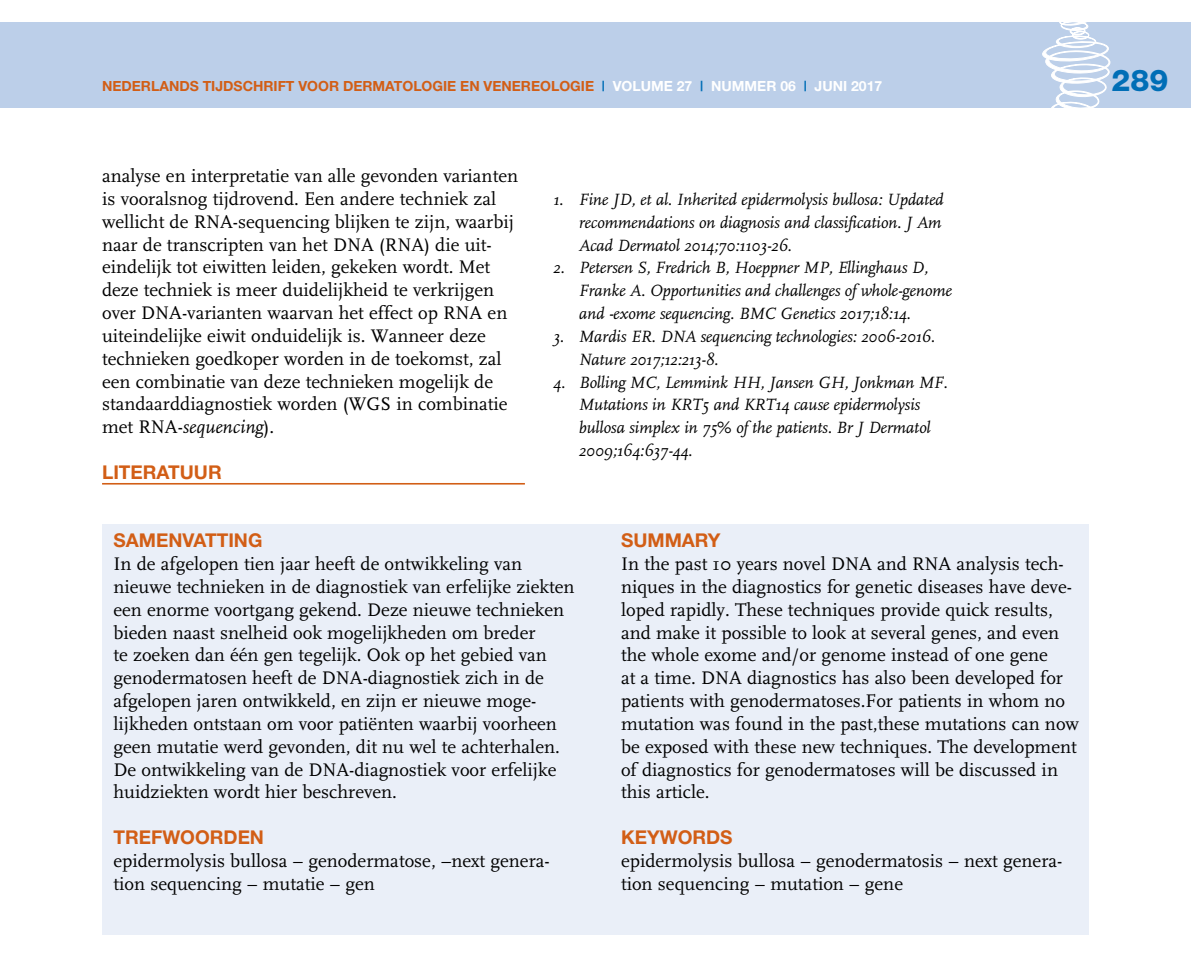
<style>
.page{position:relative;width:1191px;height:976px;background:#fff}
.page>*{position:absolute;margin:0;border:0;box-sizing:border-box;transform-origin:0 0}
.t1{font:800 30px "Helvetica Neue";color:#006eb6}
.t2{font:19px/22.8px "FF Scala";color:#000}
.t3{font:700 19px "Helvetica Neue";color:#d25e16}
.t4{font:italic 17px/22.8px "FF Scala";letter-spacing:-.01em;color:#000}
.t5{font:700 14px "Helvetica Neue";color:#d25e16}
.t6{font:700 14px "Helvetica Neue";color:#fff}
.s1{color:#006eb6}
.s2{color:#fff}
.s3{font-style:italic}
</style>
<div class="page">
<div style="left:0;top:23px;width:1191px;height:85px;background:#bccfe9"></div>
<svg style="left:1042px;top:23px;width:68px;height:85px"></svg>
<hr style="left:102px;top:483px;width:423px;height:1px;background:#d25e16">
<div style="left:102px;top:524px;width:987px;height:410px;background:#eaeff8"></div>
<p class="t5" style="left:102px;top:77px;width:722px">NEDERLANDS TIJDSCHRIFT VOOR DERMATOLOGIE EN VENEREOLOGIE <span class="s1">|</span> <span class="s2">VOLUME 27</span> <span class="s1">|</span> <span class="s2">NUMMER 06</span> <span class="s1">|</span> <span class="s2">JUNI</span></p>
<p class="t6" style="left:851px;top:77px;width:33px">2017</p>
<h1 class="t1" style="left:1111px;top:62px;width:58px">289</h1>
<p class="t2" style="left:102px;top:165px;width:417px">analyse en interpretatie van alle gevonden varianten is vooralsnog tijdrovend. Een andere techniek zal wellicht de RNA-sequencing blijken te zijn, waarbij naar de transcripten van het DNA (RNA) die uit&shy;eindelijk tot eiwitten leiden, gekeken wordt. Met deze techniek is meer duidelijkheid te verkrijgen over DNA-varianten waarvan het effect op RNA en uiteindelijke eiwit onduidelijk is. Wanneer deze technieken goedkoper worden in de toekomst, zal een combinatie van deze technieken mogelijk de standaarddiagnostiek worden (WGS in combinatie met RNA-<span class="s3">sequencing</span>).</p>
<p class="t3" style="left:102px;top:460px;width:25px">LITERATUUR</p>
<p class="t4" style="left:579px;top:188px;width:366px;text-indent:-26px">1. Fine JD, et al. Inherited epidermolysis bullosa: Updated recommendations on diagnosis and classification. J Am<br>Acad Dermatol 2014;70:1103-26.</p>
<p class="t4" style="left:579px;top:257px;width:375px;text-indent:-26px">2. Petersen S, Fredrich B, Hoeppner MP, Ellinghaus D,<br>Franke A. Opportunities and challenges of whole-genome and -exome sequencing. BMC Genetics 2017;18:14.</p>
<p class="t4" style="left:579px;top:325px;width:358px;text-indent:-26px">3. Mardis ER. DNA sequencing technologies: 2006-2016.<br>Nature 2017;12:213-8.</p>
<p class="t4" style="left:579px;top:371px;width:370px;text-indent:-26px">4. Bolling MC, Lemmink HH, Jansen GH, Jonkman MF.<br>Mutations in KRT5 and KRT14 cause epidermolysis bullosa simplex in 75% of the patients. Br J Dermatol 2009;164:637-44.</p>
<p class="t3" style="left:113px;top:528px;width:150px">SAMENVATTING</p>
<p class="t2" style="left:113px;top:552px;width:463px">In de afgelopen tien jaar heeft de ontwikkeling van nieuwe technieken in de diagnostiek van erfelijke ziekten een enorme voortgang gekend. Deze nieuwe technieken bieden naast snelheid ook mogelijkheden om breder<br>te zoeken dan één gen tegelijk. Ook op het gebied van genodermatosen heeft de DNA-diagnostiek zich in de afgelopen jaren ontwikkeld, en zijn er nieuwe moge&shy;lijkheden ontstaan om voor patiënten waarbij voorheen geen mutatie werd gevonden, dit nu wel te achterhalen.<br>De ontwikkeling van de DNA-diagnostiek voor erfelijke huidziekten wordt hier beschreven.</p>
<p class="t3" style="left:113px;top:825px;width:25px">TREF</p>
<p class="t3" style="left:162px;top:825px;width:33px">WOORDEN</p>
<p class="t2" style="left:113px;top:849px;width:438px">epidermolysis bullosa – genodermatose, –next genera&shy;tion sequencing – mutatie – gen</p>
<p class="t3" style="left:621px;top:528px;width:101px">SUMMARY</p>
<p class="t2" style="left:621px;top:552px;width:459px">In the past 10 years novel DNA and RNA analysis tech&shy;niques in the diagnostics for genetic diseases have deve&shy;loped rapidly. These techniques provide quick results, and make it possible to look at several genes, and even the whole exome and/or genome instead of one gene<br>at a time. DNA diagnostics has also been developed for patients with genodermatoses.For patients in whom no mutation was found in the past,these mutations can now be exposed with these new techniques. The development of diagnostics for genodermatoses will be discussed in this article.</p>
<p class="t3" style="left:621px;top:825px;width:72px">KEYWORDS</p>
<p class="t2" style="left:621px;top:849px;width:443px">epidermolysis bullosa – genodermatosis – next genera&shy;tion sequencing – mutation – gene</p>
</div>
